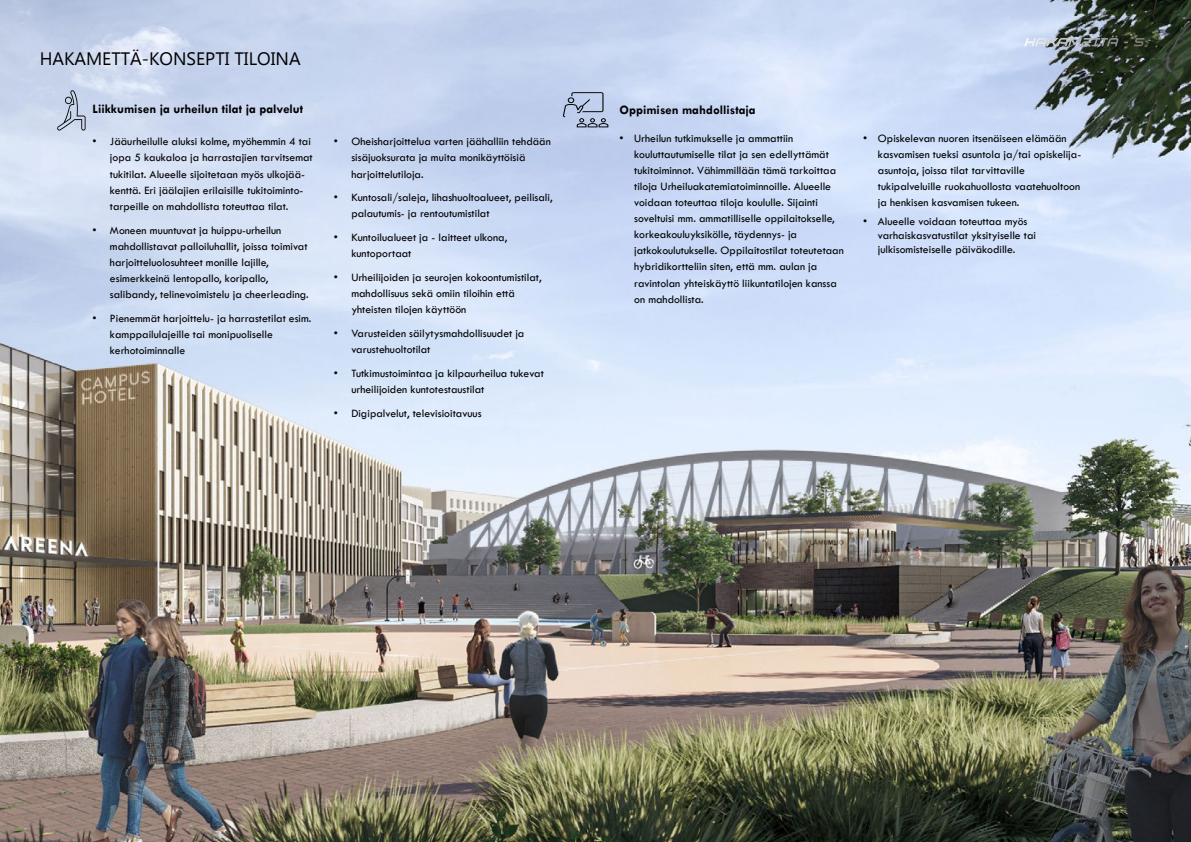
<style>
.page{position:relative;width:1191px;height:842px;background:#fff}
.page>*{position:absolute;margin:0;border:0;box-sizing:border-box;transform-origin:0 0}
.t1{font:18px "Microsoft New Tai Lue";color:#000}
.t2{font:700 13px "Tw Cen";color:#000}
.t3{font:italic 12px "Sephora";color:#fff}
.t4{font:11.7px/16.1px "Tw Cen";color:#000}
.s1{font-family:"Arial"}
</style>
<div class="page">
<img style="left:0;top:0;width:1191px;height:842px">
<svg style="left:57px;top:90px;width:29px;height:41px"></svg>
<svg style="left:563px;top:92px;width:45px;height:35px;background:#a3b0ca"></svg>
<h1 class="t1" style="left:40px;top:49px;width:262px">HAKAMETTÄ-KONSEPTI TILOINA</h1>
<p class="t2" style="left:92px;top:102px;width:212px">Liikkumisen ja urheilun tilat ja palvelut</p>
<p class="t4" style="left:110px;top:134px;width:204px;text-indent:-17px"><span class="s1">•</span> Jääurheilulle aluksi kolme, myöhemmin 4 tai jopa 5 kaukaloa ja harrastajien tarvitsemat tukitilat. Alueelle sijoitetaan myös ulkojää&shy;kenttä. Eri jäälajien erilaisille tukitoiminto&shy;tarpeille on mahdollista toteuttaa tilat.</p>
<p class="t4" style="left:110px;top:222px;width:200px;text-indent:-17px"><span class="s1">•</span> Moneen muuntuvat ja huippu-urheilun mahdollistavat palloiluhallit, joissa toimivat harjoitteluolosuhteet monille lajille, esimerkkeinä lentopallo, koripallo, salibandy, telinevoimistelu ja cheerleading.</p>
<p class="t4" style="left:110px;top:310px;width:203px;text-indent:-17px"><span class="s1">•</span> Pienemmät harjoittelu- ja harrastetilat esim. kamppailulajeille tai monipuoliselle kerhotoiminnalle</p>
<p class="t4" style="left:351px;top:134px;width:201px;text-indent:-17px"><span class="s1">•</span> Oheisharjoittelua varten jäähalliin tehdään sisäjuoksurata ja muita monikäyttöisiä harjoittelutiloja.</p>
<p class="t4" style="left:351px;top:190px;width:203px;text-indent:-17px"><span class="s1">•</span> Kuntosali/saleja, lihashuoltoalueet, peilisali, palautumis- ja rentoutumistilat</p>
<p class="t4" style="left:351px;top:230px;width:157px;text-indent:-17px"><span class="s1">•</span> Kuntoilualueet ja - laitteet ulkona, kuntoportaat</p>
<p class="t4" style="left:351px;top:269px;width:192px;text-indent:-17px"><span class="s1">•</span> Urheilijoiden ja seurojen kokoontumistilat, mahdollisuus sekä omiin tiloihin että yhteisten tilojen käyttöön</p>
<p class="t4" style="left:351px;top:325px;width:174px;text-indent:-17px"><span class="s1">•</span> Varusteiden säilytysmahdollisuudet ja varustehuoltotilat</p>
<p class="t4" style="left:351px;top:365px;width:194px;text-indent:-17px"><span class="s1">•</span> Tutkimustoimintaa ja kilpaurheilua tukevat urheilijoiden kuntotestaustilat</p>
<p class="t4" style="left:334px;top:405px;width:149px"><span class="s1">•</span> Digipalvelut, televisioitavuus</p>
<p class="t2" style="left:619px;top:102px;width:138px">Oppimisen mahdollistaja</p>
<p class="t3" style="left:1023px;top:35px;width:125px">HAKAMETTÄ - 5</p>
<p class="t4" style="left:634px;top:130px;width:211px;text-indent:-15px"><span class="s1">•</span> Urheilun tutkimukselle ja ammattiin kouluttautumiselle tilat ja sen edellyttämät tukitoiminnot. Vähimmillään tämä tarkoittaa tiloja Urheiluakatemiatoiminnoille. Alueelle voidaan toteuttaa tiloja koululle. Sijainti soveltuisi mm. ammatilliselle oppilaitokselle, korkeakouluyksikölle, täydennys- ja jatkokoulutukselle. Oppilaitostilat toteutetaan hybridikortteliin siten, että mm. aulan ja ravintolan yhteiskäyttö liikuntatilojen kanssa on mahdollista.</p>
<p class="t4" style="left:878px;top:130px;width:205px;text-indent:-15px"><span class="s1">•</span> Opiskelevan nuoren itsenäiseen elämään kasvamisen tueksi asuntola ja/tai opiskelija&shy;asuntoja, joissa tilat tarvittaville tukipalveluille ruokahuollosta vaatehuoltoon ja henkisen kasvamisen tukeen.</p>
<p class="t4" style="left:878px;top:214px;width:160px;line-height:13.9px;text-indent:-15px"><span class="s1">•</span> Alueelle voidaan toteuttaa myös varhaiskasvatustilat yksityiselle tai julkisomisteiselle päiväkodille.</p>
</div>
